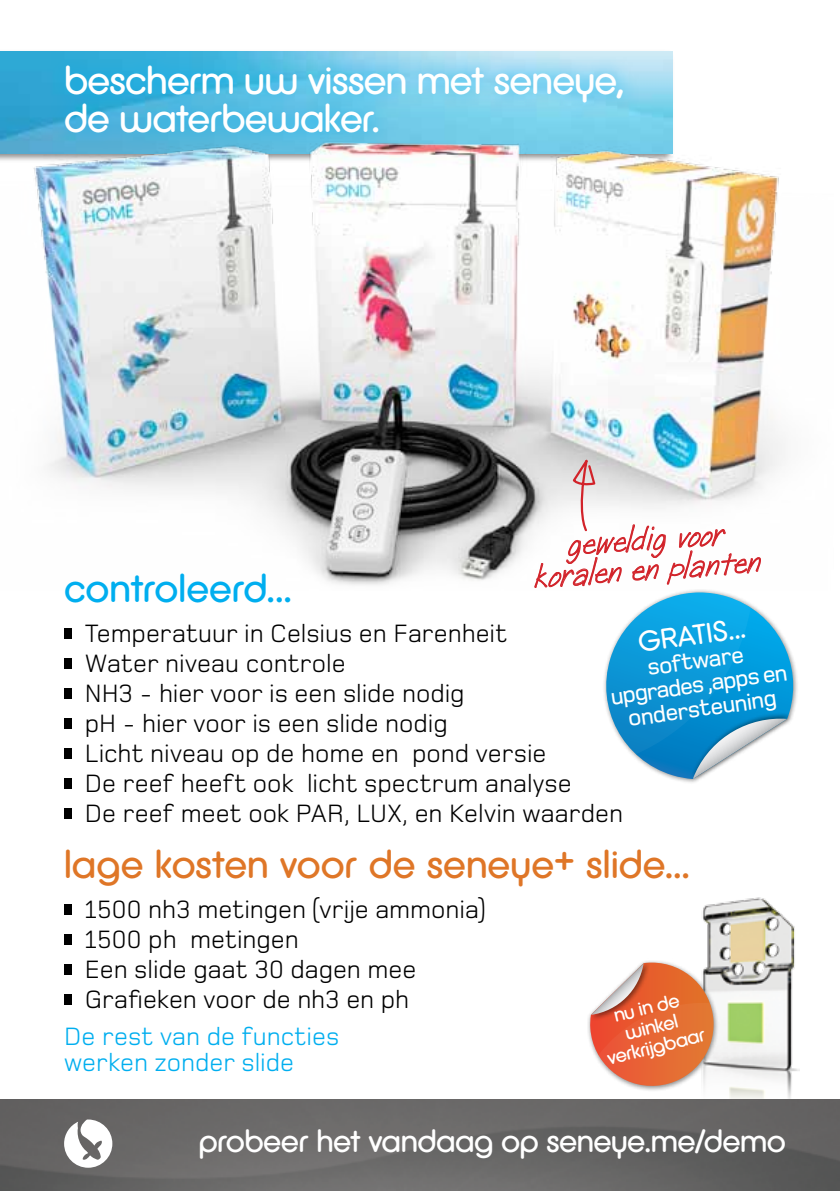
<style>
.page{position:relative;width:840px;height:1191px;background:#fff}
.page>*{position:absolute;margin:0;border:0;box-sizing:border-box;transform-origin:0 0}
.t1{font:42px/30px "Post Note";color:#d2232a;text-align:center}
.t2{font:40px/38px "Defused";letter-spacing:-.02em;color:#fff}
.t3{font:40px "Defused";color:#df7627}
.t4{font:40px "Defused";color:#00aeef}
.t5{font:32px "Defused";letter-spacing:-.015em;color:#fff}
.t6{font:28px "Defused";color:#fff}
.t7{font:26px/30px "Foundry Monoline";color:#000}
.t8{font:26px/26px "Foundry Monoline";color:#00aeef}
.t9{font:500 24px/24px "Foundry Monoline";color:#fff;text-align:center}
.t10{font:20px/20px "Defused";color:#fff;text-align:center}
</style>
<div class="page">
<img style="left:702px;top:897px;width:96px;height:202px">
<img style="left:0;top:51px;width:672px;height:26px">
<img style="left:0;top:1099px;width:839px;height:92px">
<div style="left:64px;top:904px;width:7px;height:11px;background:#000"></div>
<div style="left:64px;top:934px;width:7px;height:11px;background:#000"></div>
<div style="left:64px;top:964px;width:7px;height:11px;background:#000"></div>
<div style="left:64px;top:994px;width:7px;height:11px;background:#000"></div>
<img style="left:0;top:77px;width:785px;height:508px">
<div style="left:586px;top:958px;width:133px;height:133px;background:#000;opacity:.45"></div>
<div style="left:588px;top:961px;width:61px;height:60px;background:#fff"></div>
<svg style="left:589px;top:962px;width:126px;height:126px"></svg>
<div style="left:602px;top:589px;width:196px;height:195px;background:#000;opacity:.45"></div>
<div style="left:690px;top:712px;width:103px;height:69px;background:#000;opacity:.45"></div>
<svg style="left:533px;top:450px;width:265px;height:329px"></svg>
<div style="left:48px;top:49px;width:592px;height:102px;background:#00aeef;opacity:.75"></div>
<div style="left:64px;top:628px;width:7px;height:11px;background:#000"></div>
<div style="left:64px;top:658px;width:7px;height:11px;background:#000"></div>
<div style="left:64px;top:688px;width:7px;height:11px;background:#000"></div>
<div style="left:64px;top:718px;width:7px;height:11px;background:#000"></div>
<div style="left:64px;top:748px;width:7px;height:11px;background:#000"></div>
<div style="left:64px;top:778px;width:7px;height:11px;background:#000"></div>
<div style="left:64px;top:808px;width:7px;height:11px;background:#000"></div>
<svg style="left:64px;top:1119px;width:48px;height:48px"></svg>
<h2 class="t2" style="left:64px;top:61px;width:561px">bescherm uw vissen met seneye, de waterbewaker.</h2>
<h1 class="t1" style="left:529px;top:533px;width:230px;rotate:-4deg">geweldig voor koralen en planten</h1>
<p class="t6" style="left:636px;top:626px;width:110px;rotate:-8deg">g ratis...</p>
<p class="t9" style="left:605px;top:661px;width:179px;rotate:-8deg">software upgrades ,apps en ondersteuning</p>
<h2 class="t4" style="left:64px;top:565px;width:229px">controleerd...</h2>
<p class="t7" style="left:85px;top:618px;width:539px">Temperatuur in Celsius en Farenheit<br>Water niveau controle<br>NH3 - hier voor is een slide nodig<br>pH - hier voor is een slide nodig<br>Licht niveau op de home en pond versie<br>De reef heeft ook licht spectrum analyse<br>De reef meet ook PAR, LUX, en Kelvin waarden</p>
<h2 class="t3" style="left:64px;top:841px;width:627px">lage kosten voor de seneye+ slide...</h2>
<p class="t7" style="left:85px;top:893px;width:401px">1500 nh3 metingen (vrije ammonia)<br>1500 ph metingen<br>Een slide gaat 30 dagen mee<br>Grafieken voor de nh3 en ph</p>
<p class="t8" style="left:64px;top:1023px;width:276px">De rest van de functies werken zonder slide</p>
<p class="t10" style="left:595px;top:1009px;width:107px;rotate:-14deg">nu in de winkel verkrijgbaar</p>
<p class="t5" style="left:199px;top:1122px;width:588px">probeer het vandaag op seneye.me/demo</p>
</div>
